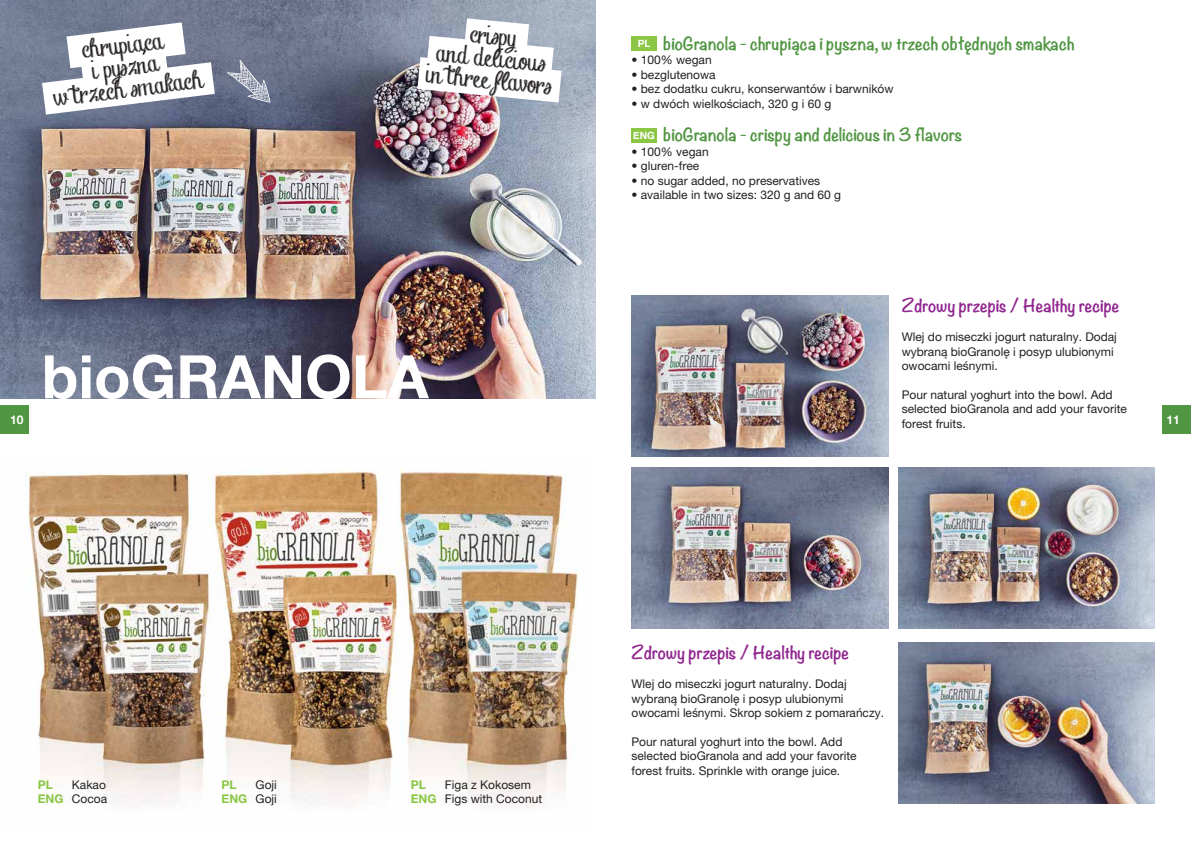
<style>
.page{position:relative;width:1191px;height:842px;background:#fff}
.page>*{position:absolute;margin:0;border:0;box-sizing:border-box;transform-origin:0 0}
.t1{font:700 60px "Helvetica Neue";color:#fff}
.t2{font:23.9px/22px "Chalk hand lettering shaded demo";color:#231f20;text-align:center}
.t3{font:700 16px "Noteworthy";color:#519642}
.t4{font:700 16px "Noteworthy";color:#90268f}
.t5{font:12px/14.4px "Helvetica Neue LT Pro";color:#231f20}
.t6{font:700 12px "Helvetica Neue LT Pro";color:#8bc644}
.t7{font:700 12px "Helvetica Neue";color:#fff}
.t8{font:700 10px "Helvetica Neue";color:#fff}
.s1{font-weight:700;color:#8bc644}
</style>
<div class="page">
<img style="left:25px;top:469px;width:553px;height:337px">
<img style="left:0;top:0;width:595px;height:398px">
<div style="left:0;top:405px;width:28px;height:29px;background:#519642"></div>
<div style="left:1162px;top:405px;width:29px;height:29px;background:#519642"></div>
<svg style="left:227px;top:59px;width:43px;height:44px;background:#848a9f"></svg>
<svg style="left:42px;top:22px;width:173px;height:93px"></svg>
<svg style="left:417px;top:18px;width:144px;height:84px"></svg>
<div style="left:631px;top:36px;width:25px;height:15px;background:#8bc644"></div>
<div style="left:631px;top:128px;width:25px;height:15px;background:#8bc644"></div>
<img style="left:631px;top:296px;width:257px;height:161px">
<img style="left:631px;top:467px;width:257px;height:162px">
<img style="left:898px;top:467px;width:257px;height:162px">
<img style="left:898px;top:642px;width:257px;height:162px">
<h2 class="t2" style="left:47px;top:44px;width:152px;rotate:-7deg">chrupiaca<br>i pyszna<br>w trzech smakach</h2>
<h2 class="t2" style="left:431px;top:20px;width:128px;rotate:5deg">crispy<br>and delicious in three flavors</h2>
<h3 class="t3" style="left:663px;top:29px;width:413px">bioGranola - chrupiąca i pyszna, w trzech obłędnych smakach</h3>
<p class="t5" style="left:631px;top:53px;width:82px">• 100% wegan</p>
<p class="t5" style="left:631px;top:67px;width:86px">• bezglutenowa</p>
<p class="t5" style="left:631px;top:82px;width:263px">• bez dodatku cukru, konserwantów i barwników</p>
<p class="t5" style="left:631px;top:96px;width:201px">• w dwóch wielkościach, 320 g i 60 g</p>
<h3 class="t3" style="left:663px;top:121px;width:301px">bioGranola - crispy and delicious in 3 flavors</h3>
<p class="t5" style="left:631px;top:144px;width:79px">• 100% vegan</p>
<p class="t5" style="left:631px;top:158px;width:69px">• gluren-free</p>
<p class="t5" style="left:631px;top:173px;width:190px">• no sugar added, no preservatives</p>
<p class="t5" style="left:631px;top:187px;width:211px">• available in two sizes: 320 g and 60 g</p>
<p class="t8" style="left:638px;top:36px;width:14px">PL</p>
<p class="t8" style="left:633px;top:127px;width:23px">ENG</p>
<h3 class="t4" style="left:901px;top:292px;width:219px">Zdrowy przepis / Healthy recipe</h3>
<p class="t5" style="left:901px;top:330px;width:217px">Wlej do miseczki jogurt naturalny. Dodaj wybraną bioGranolę i posyp ulubionymi owocami leśnymi.</p>
<p class="t5" style="left:901px;top:387px;width:227px">Pour natural yoghurt into the bowl. Add selected bioGranola and add your favorite forest fruits.</p>
<h1 class="t1" style="left:42px;top:330px;width:388px">bioGRANOLA</h1>
<p class="t7" style="left:10px;top:410px;width:15px">10</p>
<p class="t7" style="left:1166px;top:410px;width:15px">11</p>
<p class="t5" style="left:222px;top:777px;width:57px;text-align:right">Goji<br><span class="s1">ENG</span> Goji</p>
<p class="t6" style="left:411px;top:777px;width:17px">PL</p>
<p class="t6" style="left:38px;top:777px;width:17px">PL</p>
<p class="t5" style="left:38px;top:777px;width:71px;text-align:right">Kakao<br><span class="s1">ENG</span> Cocoa</p>
<p class="t6" style="left:222px;top:777px;width:17px">PL</p>
<p class="t5" style="left:411px;top:777px;width:133px;text-indent:34px">Figa z Kokosem<br><span class="s1">ENG</span> Figs with Coconut</p>
<h3 class="t4" style="left:631px;top:639px;width:219px">Zdrowy przepis / Healthy recipe</h3>
<p class="t5" style="left:631px;top:677px;width:254px">Wlej do miseczki jogurt naturalny. Dodaj wybraną bioGranolę i posyp ulubionymi owocami leśnymi. Skrop sokiem z pomarańczy.</p>
<p class="t5" style="left:631px;top:734px;width:227px">Pour natural yoghurt into the bowl. Add selected bioGranola and add your favorite forest fruits. Sprinkle with orange juice.</p>
</div>
